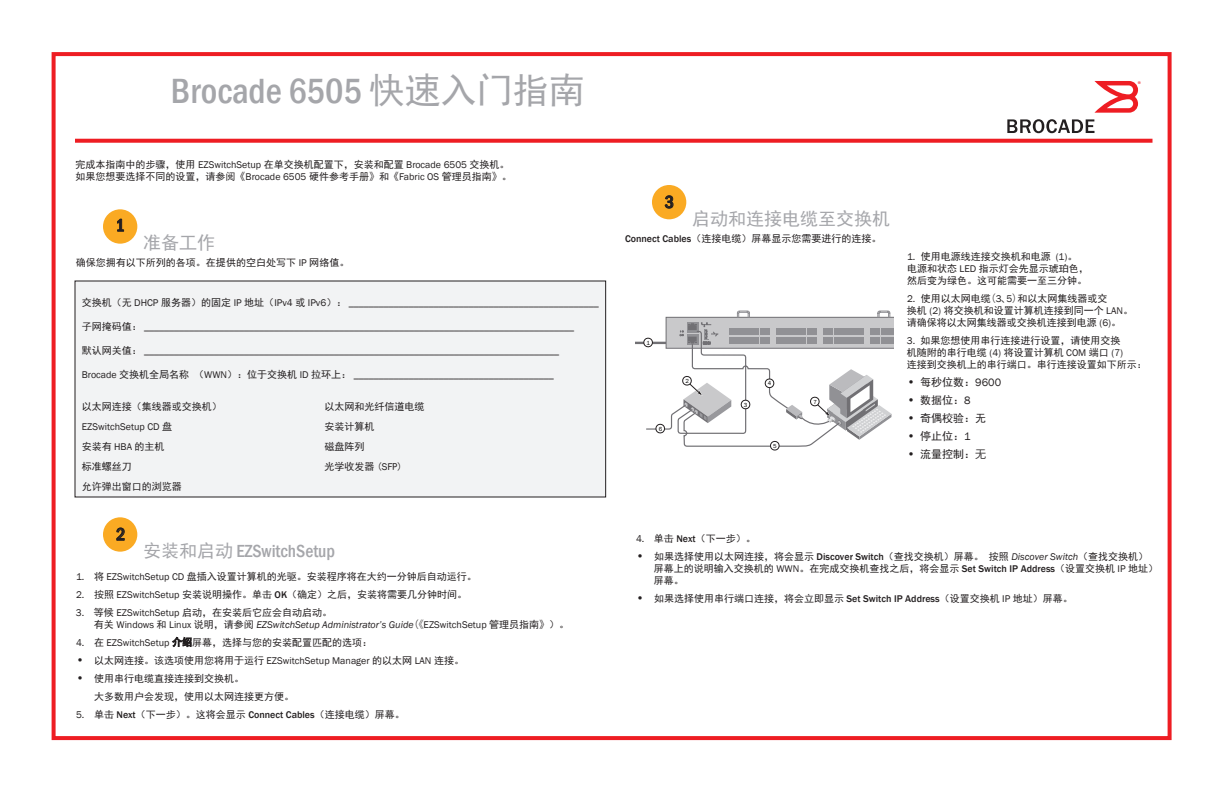
<style>
.page{position:relative;width:1224px;height:792px;background:#fff}
.page>*{position:absolute;margin:0;border:0;box-sizing:border-box;transform-origin:0 0}
.t1{font:500 condensed 36px "Franklin Gothic";color:#a5a6aa}
.t2{font:500 condensed 18px "Franklin Gothic";color:#a5a6aa}
.t3{font:18px "Sim Hei";color:#a5a6aa}
.t4{font:500 condensed 18px "Franklin Gothic";color:#231f20}
.t5{font:11px "Sim Hei";color:#231f20}
.t6{font:10px/12px "Sim Hei";color:#231f20}
.t7{font:10px "Franklin Gothic";color:#231f20}
.t8{font:italic 10px "Franklin Gothic";color:#231f20}
.t9{font:6px "Franklin Gothic";color:#050504}
.t10{font:500 4px "Franklin Gothic";color:#ee1d23}
.s1{font-family:"Sim Hei";font-weight:400;font-stretch:normal}
.s2{font-family:"Franklin Gothic"}
.s3{font-family:"Sim Hei"}
.s4{font-family:"Franklin Gothic";font-weight:500}
.s5{font-family:"Koz Go Pro"}
.s6{font-family:"Franklin Gothic";font-size:12px}
.s7{font-family:"Sim Hei";font-style:normal}
.s8{font-style:normal}
.s9{font-family:"Koz Go Pro";font-style:normal}
.s10{font-family:"Franklin Gothic";font-style:italic}
</style>
<div class="page">
<div style="left:52px;top:52px;width:1120px;height:688px;border:4px solid #ee1d23"></div>
<svg style="left:75px;top:139px;width:1077px;height:4px;background:#ef2c32"></svg>
<div style="left:75px;top:281px;width:531px;height:216px;background:#f2f3f4"></div>
<div style="left:103px;top:209px;width:34px;height:35px;background:#faaa23;border-radius:50%"></div>
<svg style="left:117px;top:219px;width:7px;height:13px"></svg>
<div style="left:652px;top:185px;width:34px;height:34px;background:#faaa23;border-radius:50%"></div>
<svg style="left:665px;top:195px;width:8px;height:14px"></svg>
<div style="left:103px;top:517px;width:34px;height:35px;background:#faaa23;border-radius:50%"></div>
<svg style="left:116px;top:528px;width:9px;height:13px"></svg>
<svg style="left:172px;top:637px;width:19px;height:11px"></svg>
<svg style="left:1007px;top:119px;width:87px;height:14px"></svg>
<svg style="left:1094px;top:81px;width:44px;height:32px"></svg>
<hr style="left:636px;top:342px;width:30px;height:2px;background:#717074">
<svg style="left:643px;top:310px;width:251px;height:141px"></svg>
<h1 class="t1" style="left:171px;top:67px;width:415px">Brocade 6505 <span class="s1">快速入门指南</span></h1>
<p class="t10" style="left:1138px;top:80px;width:5px">®</p>
<p class="t6" style="left:76px;top:159px;width:438px">完成本指南中的步骤，使用 <span class="s2">EZSwitchSetup</span> 在单交换机配置下，安装和配置 <span class="s2">Brocade 6505</span> 交换机。如果您想要选择不同的设置，请参阅《<span class="s2">Brocade 6505</span> 硬件参考手册》和《<span class="s2">Fabric OS</span> 管理员指南》。</p>
<h2 class="t4" style="left:665px;top:190px;width:11px">3</h2>
<h2 class="t4" style="left:116px;top:214px;width:11px">1</h2>
<h2 class="t3" style="left:692px;top:209px;width:199px">启动和连接电缆至交换机</h2>
<h2 class="t3" style="left:143px;top:234px;width:73px">准备工作</h2>
<p class="t6" style="left:76px;top:256px;width:275px">确保您拥有以下所列的各项。在提供的空白处写下 <span class="s2">IP</span> 网络值。</p>
<p class="t7" style="left:82px;top:296px;width:519px"><span class="s3">交换机（无</span> DHCP <span class="s3">服务器）的固定</span> IP <span class="s3">地址（</span>IPv4 <span class="s3">或</span> IPv6<span class="s3">）：</span> __________________________________________________</p>
<p class="t7" style="left:82px;top:320px;width:494px"><span class="s3">子网掩码值：</span> ______________________________________________________________________________________</p>
<p class="t7" style="left:82px;top:344px;width:479px"><span class="s3">默认网关值：</span> ___________________________________________________________________________________</p>
<p class="t7" style="left:82px;top:368px;width:473px">Brocade <span class="s3">交换机全局名称 （</span>WWN<span class="s3">）：位于交换机</span> ID <span class="s3">拉环上：</span> ________________________________________</p>
<p class="t6" style="left:82px;top:400px;width:141px">以太网连接（集线器或交换机）</p>
<p class="t6" style="left:324px;top:400px;width:101px">以太网和光纤信道电缆</p>
<p class="t7" style="left:82px;top:420px;width:92px">EZSwitchSetup CD <span class="s3">盘</span></p>
<p class="t6" style="left:324px;top:420px;width:51px">安装计算机</p>
<p class="t6" style="left:82px;top:440px;width:84px">安装有 <span class="s2">HBA</span> 的主机</p>
<p class="t6" style="left:324px;top:440px;width:41px">磁盘阵列</p>
<p class="t6" style="left:82px;top:460px;width:51px">标准螺丝刀</p>
<p class="t6" style="left:324px;top:460px;width:80px">光学收发器 (<span class="s2">SF</span>P)</p>
<p class="t6" style="left:82px;top:480px;width:101px">允许弹出窗口的浏览器</p>
<p class="t6" style="left:625px;top:232px;width:258px"><span class="s4">Connect Cables</span>（连接电缆）屏幕显示您需要进行的连接。</p>
<p class="t9" style="left:647px;top:339px;width:5px">1</p>
<p class="t9" style="left:659px;top:425px;width:5px">6</p>
<p class="t9" style="left:686px;top:377px;width:5px">2</p>
<p class="t9" style="left:744px;top:401px;width:5px">3</p>
<p class="t9" style="left:768px;top:380px;width:5px">4</p>
<p class="t9" style="left:773px;top:442px;width:5px">5</p>
<p class="t9" style="left:813px;top:398px;width:5px">7</p>
<p class="t6" style="left:907px;top:251px;width:183px"><span class="s2">1.</span> 使用电源线连接交换机和电源 <span class="s2">(1)</span>。电源和状态 <span class="s2">LED</span> 指示灯会先显示琥珀色，然后变为绿色。这可能需要一至三分钟。</p>
<p class="t6" style="left:907px;top:293px;width:228px"><span class="s2">2.</span> 使用以太网电缆<span class="s5">（</span><span class="s2">3</span><span class="s5">、</span><span class="s2">5</span><span class="s5">）</span>和以太网集线器或交<br>换机 <span class="s2">(2)</span> 将交换机和设置计算机连接到同一个 <span class="s2">LAN</span>。请确保将以太网集线器或交换机连接到电源 <span class="s2">(6)</span>。</p>
<p class="t6" style="left:907px;top:335px;width:241px"><span class="s2">3.</span> 如果您想使用串行连接进行设置，请使用交换<br>机随附的串行电缆 <span class="s2">(4)</span> 将设置计算机 <span class="s2">COM</span> 端口 <span class="s2">(7)<br></span>连接到交换机上的串行端口。串行连接设置如下所示：</p>
<p class="t5" style="left:907px;top:377px;width:96px"><span class="s6">•</span> 每秒位数：<span class="s2">9600</span></p>
<p class="t5" style="left:907px;top:395px;width:65px"><span class="s6">•</span> 数据位：<span class="s2">8</span></p>
<p class="t5" style="left:907px;top:413px;width:81px"><span class="s6">•</span> 奇偶校验：无</p>
<p class="t5" style="left:907px;top:431px;width:65px"><span class="s6">•</span> 停止位：<span class="s2">1</span></p>
<p class="t5" style="left:907px;top:449px;width:81px"><span class="s6">•</span> 流量控制：<span class="s5">无</span></p>
<h2 class="t4" style="left:116px;top:523px;width:11px">2</h2>
<p class="t6" style="left:76px;top:570px;width:402px"><span class="s2">1.</span> 将 <span class="s2">EZSwitchSetup CD</span> 盘插入设置计算机的光驱。安装程序将在大约一分钟后自动运行。</p>
<p class="t6" style="left:76px;top:588px;width:393px"><span class="s2">2.</span> 按照 <span class="s2">EZSwitchSetup</span> 安装说明操作。单击 <span class="s4">OK</span>（确定）之后，安装将需要几分钟时间。</p>
<p class="t6" style="left:76px;top:606px;width:258px"><span class="s2">3.</span> 等候 <span class="s2">EZSwitchSetup</span> 启动，在安装后它应会自动启动。</p>
<p class="t8" style="left:94px;top:618px;width:477px"><span class="s7">有关</span> <span class="s8">Windows</span> <span class="s7">和</span> <span class="s8">Linux</span> <span class="s7">说明，请参阅</span> EZSwitchSetup Administrator’s Guide<span class="s9">（《</span><span class="s8">EZSwitchSetup</span> <span class="s7">管理员指南》）。</span></p>
<p class="t6" style="left:76px;top:636px;width:298px"><span class="s2">4.</span> 在 <span class="s2">EZSwitchSetup</span> 介绍屏幕，选择与您的安装配置匹配的选项：</p>
<p class="t6" style="left:76px;top:654px;width:390px"><span class="s6">•</span> 以太网连接。该选项使用您将用于运行 <span class="s2">EZSwitchSetup Manager</span> 的以太网 <span class="s2">LAN</span> 连接。</p>
<p class="t6" style="left:94px;top:669px;width:201px;line-height:18px;text-indent:-18px"><span class="s6">•</span> 使用串行电缆直接连接到交换机。<br>大多数用户会发现，使用以太网连接更方便。</p>
<p class="t6" style="left:76px;top:708px;width:330px"><span class="s2">5.</span> 单击 <span class="s4">Next</span>（下一步）。这将会显示 <span class="s4">Connect Cables</span>（连接电缆）屏幕。</p>
<h2 class="t2" style="left:143px;top:539px;width:194px"><span class="s1">安装和启动</span> EZSwitchSetup</h2>
<p class="t6" style="left:636px;top:532px;width:121px"><span class="s2">4.</span> 单击 <span class="s4">Next</span>（下一步）。</p>
<p class="t6" style="left:654px;top:550px;width:506px;text-indent:-18px"><span class="s6">•</span> 如果选择使用以太网连接，将会显示 <span class="s4">Discover Switch</span>（查找交换机）屏幕。 按照 <span class="s10">Discover Switch</span>（查找交换机）屏幕上的说明输入交换机的 <span class="s2">WWN</span>。在完成交换机查找之后，将会显示 <span class="s4">Set Switch IP Address</span>（设置交换机 <span class="s2">IP</span> 地址）屏幕。</p>
<p class="t6" style="left:636px;top:592px;width:438px"><span class="s6">•</span> 如果选择使用串行端口连接，将会立即显示 <span class="s4">Set Switch IP Address</span>（设置交换机 <span class="s2">IP</span> 地址）屏幕。</p>
</div>
